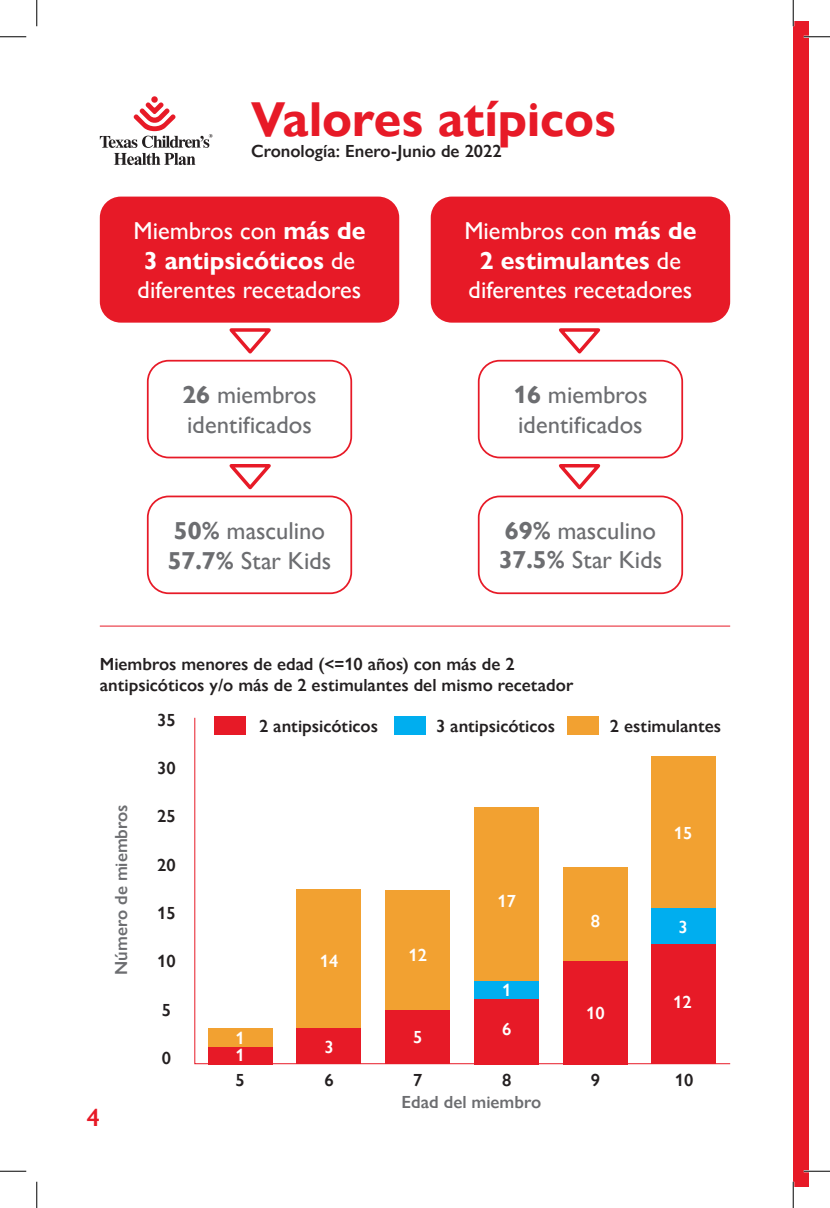
<style>
.page{position:relative;width:830px;height:1208px;background:#fff}
.page>*{position:absolute;margin:0;border:0;box-sizing:border-box;transform-origin:0 0}
.t1{font:700 49px "Gill Sans Nova";color:#e71a27}
.t2{font:500 24.5px/29.8px "Gill Sans Nova";color:#fff}
.t3{font:500 24.5px/29.8px "Gill Sans Nova";color:#6c6d70}
.t4{font:600 24.5px "Gill Sans Nova";color:#e71a27}
.t5{font:600 17.5px/21px "Gill Sans Nova";color:#231f20}
.t6{font:600 17.5px "Gill Sans Nova";color:#6c6d70}
.t7{font:600 17.5px "Gill Sans Nova";color:#fff}
.s1{font-weight:700}
</style>
<div class="page">
<div style="left:793px;top:21px;width:15px;height:1165px;background:#e71a27"></div>
<svg style="left:151px;top:96px;width:7px;height:7px"></svg>
<svg style="left:100px;top:102px;width:112px;height:63px"></svg>
<svg style="left:229px;top:328px;width:42px;height:26px"></svg>
<svg style="left:559px;top:328px;width:42px;height:26px"></svg>
<svg style="left:229px;top:464px;width:42px;height:26px"></svg>
<svg style="left:558px;top:464px;width:43px;height:26px"></svg>
<div style="left:100px;top:197px;width:299px;height:126px;background:#e71a27;border-radius:21px"></div>
<div style="left:147px;top:360px;width:205px;height:98px;border:2px solid #e71a27;border-radius:21px"></div>
<div style="left:147px;top:495px;width:205px;height:99px;border:2px solid #e71a27;border-radius:21px"></div>
<div style="left:478px;top:360px;width:205px;height:98px;border:2px solid #e71a27;border-radius:21px"></div>
<div style="left:478px;top:495px;width:205px;height:99px;border:2px solid #e71a27;border-radius:21px"></div>
<div style="left:430px;top:197px;width:300px;height:126px;background:#e71a27;border-radius:21px"></div>
<hr style="left:100px;top:625px;width:630px;height:1px;background:#e71a27">
<svg style="left:194px;top:717px;width:537px;height:347px"></svg>
<div style="left:208px;top:1045px;width:65px;height:19px;background:#e71a27"></div>
<div style="left:208px;top:1028px;width:65px;height:18px;background:#f2a131"></div>
<div style="left:474px;top:980px;width:65px;height:18px;background:#00aeef"></div>
<div style="left:214px;top:716px;width:32px;height:18px;background:#e71a27"></div>
<div style="left:394px;top:716px;width:31px;height:18px;background:#00aeef"></div>
<div style="left:567px;top:716px;width:32px;height:18px;background:#f2a131"></div>
<div style="left:296px;top:1027px;width:65px;height:37px;background:#e71a27"></div>
<div style="left:650px;top:908px;width:65px;height:36px;background:#00aeef"></div>
<div style="left:385px;top:1009px;width:65px;height:55px;background:#e71a27"></div>
<div style="left:474px;top:998px;width:65px;height:66px;background:#e71a27"></div>
<div style="left:563px;top:961px;width:65px;height:103px;background:#e71a27"></div>
<div style="left:563px;top:867px;width:65px;height:94px;background:#f2a131"></div>
<div style="left:650px;top:944px;width:65px;height:120px;background:#e71a27"></div>
<div style="left:474px;top:807px;width:65px;height:173px;background:#f2a131"></div>
<div style="left:650px;top:756px;width:65px;height:152px;background:#f2a131"></div>
<div style="left:385px;top:889px;width:65px;height:120px;background:#f2a131"></div>
<div style="left:296px;top:889px;width:65px;height:138px;background:#f2a131"></div>
<hr style="left:803px;top:36px;width:27px;height:2px;background:#fff">
<hr style="left:803px;top:1170px;width:27px;height:2px;background:#fff">
<hr style="left:792px;top:0;width:2px;height:26px;background:#fff">
<hr style="left:792px;top:1181px;width:2px;height:27px;background:#fff">
<svg style="left:0;top:36px;width:26px;height:1px"></svg>
<svg style="left:803px;top:36px;width:27px;height:1px"></svg>
<svg style="left:0;top:1170px;width:26px;height:1px"></svg>
<svg style="left:803px;top:1170px;width:27px;height:1px"></svg>
<svg style="left:36px;top:0;width:1px;height:26px"></svg>
<svg style="left:36px;top:1181px;width:1px;height:27px"></svg>
<svg style="left:792px;top:0;width:1px;height:26px"></svg>
<svg style="left:792px;top:1181px;width:1px;height:27px"></svg>
<h1 class="t1" style="left:251px;top:88px;width:367px">Valores atípicos</h1>
<p class="t5" style="left:251px;top:140px;width:252px">Cronología: Enero-Junio de 2022</p>
<h2 class="t2" style="left:133px;top:215px;width:234px">Miembros con <span class="s1">más de<br>3 antipsicóticos</span> de diferentes recetadores</h2>
<h2 class="t2" style="left:464px;top:215px;width:234px;text-align:center">Miembros con <span class="s1">más de<br>2 estimulantes</span> de diferentes recetadores</h2>
<h2 class="t3" style="left:182px;top:379px;width:136px"><span class="s1">26</span> miembros identificados</h2>
<h2 class="t3" style="left:168px;top:515px;width:165px"><span class="s1">50%</span> masculino<br><span class="s1">57.7%</span> Star Kids</h2>
<h2 class="t3" style="left:513px;top:379px;width:136px"><span class="s1">16</span> miembros identificados</h2>
<h2 class="t3" style="left:498px;top:515px;width:165px"><span class="s1">69%</span> masculino<br><span class="s1">37.5%</span> Star Kids</h2>
<p class="t5" style="left:100px;top:653px;width:475px">Miembros menores de edad (&lt;=10 años) con más de 2 antipsicóticos y/o más de 2 estimulantes del mismo recetador</p>
<p class="t6" style="left:110px;top:974px;width:172px;rotate:-90deg">Número de miembros</p>
<h2 class="t4" style="left:87px;top:1102px;width:14px">4</h2>
<p class="t5" style="left:157px;top:709px;width:20px">35</p>
<p class="t5" style="left:157px;top:757px;width:20px">30</p>
<p class="t5" style="left:157px;top:805px;width:20px">25</p>
<p class="t5" style="left:157px;top:854px;width:20px">20</p>
<p class="t5" style="left:157px;top:902px;width:20px">15</p>
<p class="t5" style="left:157px;top:950px;width:20px">10</p>
<p class="t5" style="left:162px;top:999px;width:11px">5</p>
<p class="t5" style="left:162px;top:1047px;width:11px">0</p>
<p class="t5" style="left:259px;top:715px;width:120px">2 antipsicóticos</p>
<p class="t5" style="left:436px;top:715px;width:120px">3 antipsicóticos</p>
<p class="t5" style="left:610px;top:715px;width:113px">2 estimulantes</p>
<p class="t7" style="left:236px;top:1027px;width:11px">1</p>
<p class="t7" style="left:236px;top:1044px;width:11px">1</p>
<p class="t5" style="left:236px;top:1069px;width:11px">5</p>
<p class="t7" style="left:320px;top:950px;width:20px">14</p>
<p class="t7" style="left:324px;top:1036px;width:11px">3</p>
<p class="t7" style="left:408px;top:944px;width:20px">12</p>
<p class="t7" style="left:413px;top:1026px;width:11px">5</p>
<p class="t7" style="left:497px;top:890px;width:20px">17</p>
<p class="t7" style="left:502px;top:979px;width:11px">1</p>
<p class="t7" style="left:502px;top:1018px;width:11px">6</p>
<p class="t7" style="left:590px;top:910px;width:11px">8</p>
<p class="t7" style="left:586px;top:1002px;width:20px">10</p>
<p class="t7" style="left:674px;top:821px;width:20px">15</p>
<p class="t7" style="left:678px;top:916px;width:11px">3</p>
<p class="t7" style="left:673px;top:990px;width:20px">12</p>
<p class="t5" style="left:324px;top:1069px;width:11px">6</p>
<p class="t5" style="left:413px;top:1069px;width:11px">7</p>
<p class="t5" style="left:502px;top:1069px;width:11px">8</p>
<p class="t5" style="left:590px;top:1069px;width:11px">9</p>
<p class="t5" style="left:675px;top:1069px;width:20px">10</p>
<p class="t6" style="left:401px;top:1091px;width:141px">Edad del miembro</p>
</div>
